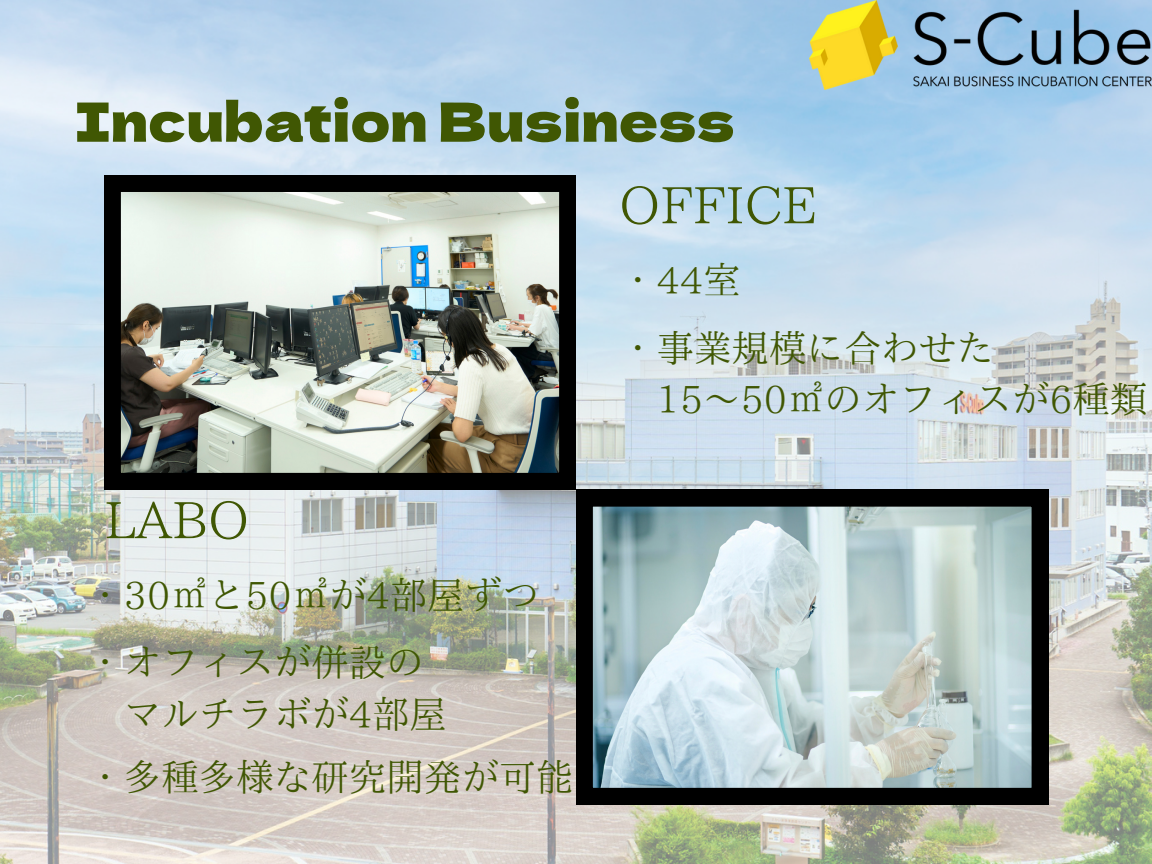
<style>
.page{position:relative;width:1152px;height:864px;background:#fff}
.page>*{position:absolute;margin:0;border:0;box-sizing:border-box;transform-origin:0 0}
.t1{font:54px "Dela Gothic One";color:#405703}
.t2{font:51px "IP Aex Mincho";color:#405703}
.t3{font:37.5px "IP Aex Mincho";color:#405703}
</style>
<div class="page">
<img style="left:0;top:0;width:1152px;height:864px">
<img style="left:810px;top:0;width:342px;height:90px">
<svg style="left:576px;top:490px;width:472px;height:315px;background:#9dadaf"></svg>
<img style="left:104px;top:175px;width:472px;height:315px">
<p class="t1" style="left:75px;top:79px;width:661px">Incubation Business</p>
<h1 class="t2" style="left:104px;top:494px;width:146px">LABO</h1>
<p class="t3" style="left:86px;top:576px;width:455px">・30㎡と50㎡が4部屋ずつ</p>
<p class="t3" style="left:86px;top:643px;width:339px">・オフィスが併設の</p>
<p class="t3" style="left:124px;top:695px;width:325px">マルチラボが4部屋</p>
<p class="t3" style="left:86px;top:758px;width:489px">・多種多様な研究開発が可能</p>
<h1 class="t2" style="left:619px;top:179px;width:200px">OFFICE</h1>
<p class="t3" style="left:619px;top:261px;width:123px">・44室</p>
<p class="t3" style="left:619px;top:329px;width:376px">・事業規模に合わせた</p>
<p class="t3" style="left:657px;top:380px;width:492px">15～50㎡のオフィスが6種類</p>
</div>
